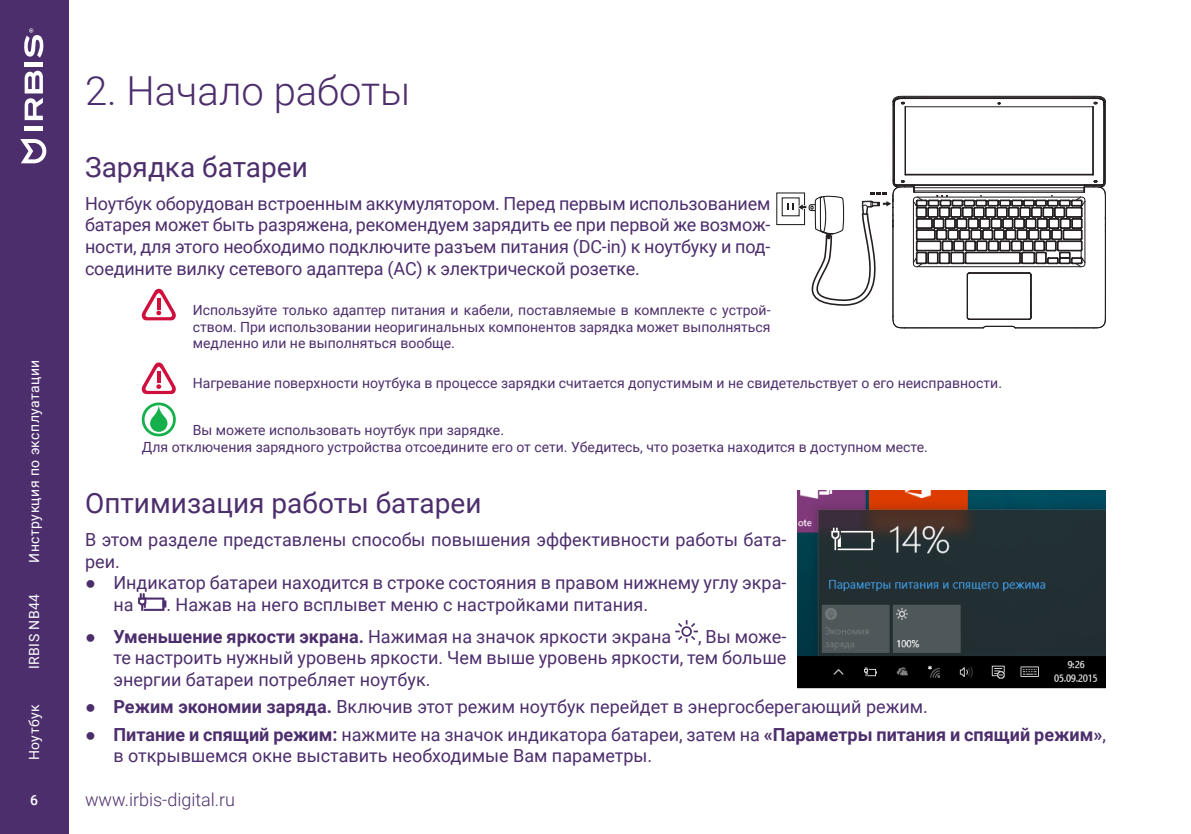
<style>
.page{position:relative;width:1191px;height:834px;background:#fff}
.page>*{position:absolute;margin:0;border:0;box-sizing:border-box;transform-origin:0 0}
.t1{font:300 40px "Roboto";color:#4d2e6d}
.t2{font:28px "Roboto";color:#4d2e6d}
.t3{font:18px/21.6px "Roboto";color:#4d2e6d}
.t4{font:300 18px "Roboto";color:#4d2e6d}
.t5{font:14px/16.8px "Roboto";color:#4d2e6d;text-align:justify}
.t6{font:14px "Roboto";letter-spacing:.03em;color:#fff}
.t7{font:500 14px "Roboto";color:#fff}
.s1{font-family:"Arial"}
.s2{font-weight:700}
</style>
<div class="page">
<div style="left:0;top:0;width:68px;height:833px;background:#4d2e6d"></div>
<svg style="left:20px;top:139px;width:26px;height:24px"></svg>
<svg style="left:25px;top:70px;width:18px;height:50px"></svg>
<hr style="left:25px;top:126px;width:18px;height:4px;background:#fff">
<hr style="left:25px;top:62px;width:18px;height:4px;background:#fff">
<svg style="left:24px;top:28px;width:20px;height:30px"></svg>
<svg style="left:142px;top:289px;width:34px;height:31px"></svg>
<svg style="left:142px;top:362px;width:34px;height:32px"></svg>
<svg style="left:142px;top:402px;width:34px;height:34px"></svg>
<svg style="left:138px;top:594px;width:28px;height:16px"></svg>
<svg style="left:675px;top:620px;width:23px;height:22px"></svg>
<hr style="left:892px;top:104px;width:1px;height:76px;background:#231f20">
<hr style="left:893px;top:105px;width:1px;height:76px;background:#231f20">
<hr style="left:894px;top:114px;width:1px;height:67px;background:#231f20">
<hr style="left:904px;top:107px;width:1px;height:68px;background:#231f20">
<hr style="left:905px;top:107px;width:1px;height:67px;background:#231f20">
<hr style="left:1092px;top:107px;width:1px;height:68px;background:#231f20">
<hr style="left:1103px;top:105px;width:1px;height:76px;background:#231f20">
<hr style="left:1104px;top:105px;width:1px;height:75px;background:#231f20">
<hr style="left:1105px;top:104px;width:1px;height:76px;background:#231f20">
<svg style="left:892px;top:96px;width:214px;height:20px"></svg>
<svg style="left:785px;top:168px;width:321px;height:161px"></svg>
<img style="left:797px;top:490px;width:309px;height:198px">
<p class="t6" style="left:24px;top:562px;width:204px;rotate:-90deg">Инструкция по эксплуатации</p>
<p class="t6" style="left:24px;top:669px;width:76px;rotate:-90deg">IRBIS NB44</p>
<p class="t6" style="left:24px;top:760px;width:57px;rotate:-90deg">Ноутбук</p>
<h1 class="t1" style="left:85px;top:62px;width:327px">2. Начало работы</h1>
<h2 class="t2" style="left:85px;top:147px;width:224px">Зарядка батареи</h2>
<p class="t3" style="left:85px;top:192px;width:687px;text-align:justify">Ноутбук оборудован встроенным аккумулятором. Перед первым использованием батарея может быть разряжена, рекомендуем зарядить ее при первой же возмож&shy;ности, для этого необходимо подключите разъем питания (DC-in) к ноутбуку и под&shy;соедините вилку сетевого адаптера (AC) к электрической розетке.</p>
<p class="t5" style="left:193px;top:301px;width:579px">Используйте только адаптер питания и кабели, поставляемые в комплекте с устрой&shy;ством. При использовании неоригинальных компонентов зарядка может выполняться медленно или не выполняться вообще.</p>
<p class="t5" style="left:193px;top:374px;width:810px">Нагревание поверхности ноутбука в процессе зарядки считается допустимым и не свидетельствует о его неисправности.</p>
<p class="t5" style="left:142px;top:421px;width:787px;text-indent:51px">Вы можете использовать ноутбук при зарядке.<br>Для отключения зарядного устройства отсоедините его от сети. Убедитесь, что розетка находится в доступном месте.</p>
<h2 class="t2" style="left:85px;top:483px;width:398px">Оптимизация работы батареи</h2>
<p class="t3" style="left:85px;top:528px;width:703px">В этом разделе представлены способы повышения эффективности работы бата&shy;реи.</p>
<p class="t3" style="left:113px;top:571px;width:674px;text-indent:-28px"><span class="s1">●</span> Индикатор батареи находится в строке состояния в правом нижнему углу экра&shy;на</p>
<p class="t3" style="left:166px;top:593px;width:483px">. Нажав на него всплывет меню с настройками питания.</p>
<p class="t3" style="left:85px;top:625px;width:587px"><span class="s1">●</span> <span class="s2">Уменьшение яркости экрана.</span> Нажимая на значок яркости экрана</p>
<p class="t3" style="left:113px;top:625px;width:674px;text-align:justify;text-indent:584px">, Вы може&shy;те настроить нужный уровень яркости. Чем выше уровень яркости, тем больше энергии батареи потребляет ноутбук.</p>
<p class="t3" style="left:85px;top:695px;width:844px"><span class="s1">●</span> <span class="s2">Режим экономии заряда.</span> Включив этот режим ноутбук перейдет в энергосберегающий режим.</p>
<p class="t3" style="left:113px;top:722px;width:994px;text-indent:-28px"><span class="s1">●</span> <span class="s2">Питание и спящий режим:</span> нажмите на значок индикатора батареи, затем на <span class="s2">«Параметры питания и спящий режим»</span>, в открывшемся окне выставить необходимые Вам параметры.</p>
<p class="t7" style="left:30px;top:790px;width:9px">6</p>
<p class="t4" style="left:85px;top:786px;width:152px">www.irbis-digital.ru</p>
</div>
